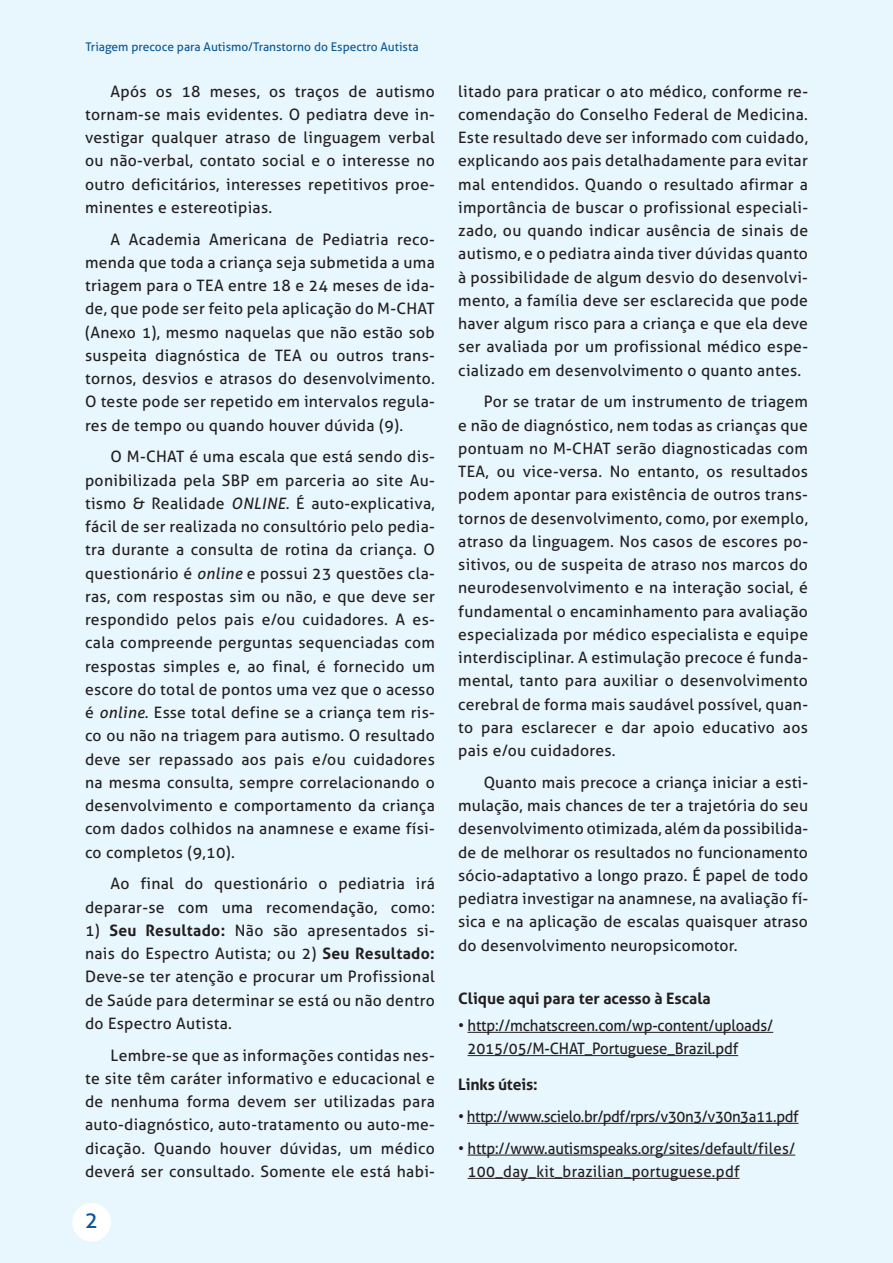
<style>
.page{position:relative;width:893px;height:1263px;background:#fff}
.page>*{position:absolute;margin:0;border:0;box-sizing:border-box;transform-origin:0 0}
.t1{font:22.5px "Aller";color:#0c5896}
.t2{font:15.75px/23.2px "Aller";letter-spacing:.02em;color:#231f20;text-align:justify}
.t3{font:15.75px/23.2px "Aller";letter-spacing:.02em;color:#231f20;scale:.95 1}
.t4{font:15.75px/23.2px "Aller";letter-spacing:-.01em;color:#231f20;scale:.95 1}
.t5{font:15.75px "Aller";letter-spacing:-.03em;color:#231f20;scale:.95 1}
.t6{font:700 15.75px "Aller";color:#231f20}
.t7{font:12px "Aller";color:#0c5896}
.s1{font-style:italic}
.s2{font-weight:700}
</style>
<div class="page">
<div style="left:0;top:0;width:892px;height:1263px;background:#e8f6fd"></div>
<div style="left:72px;top:1203px;width:39px;height:39px;background:#fff;border-radius:50%"></div>
<hr style="left:467px;top:1032px;width:306px;height:1px;background:#231f20">
<hr style="left:467px;top:1055px;width:271px;height:1px;background:#231f20">
<hr style="left:467px;top:1123px;width:331px;height:1px;background:#231f20">
<hr style="left:467px;top:1155px;width:328px;height:1px;background:#231f20">
<hr style="left:467px;top:1178px;width:272px;height:1px;background:#231f20">
<p class="t7" style="left:85px;top:39px;width:335px">Triagem precoce para Autismo/Transtorno do Espectro Autista</p>
<p class="t2" style="left:85px;top:80px;width:351px;text-indent:26px">Após os 18 meses, os traços de autismo tornam-se mais evidentes. O pediatra deve in&shy;vestigar qualquer atraso de linguagem verbal ou não-verbal, contato social e o interesse no outro deficitários, interesses repetitivos proe&shy;minentes e estereotipias.</p>
<p class="t2" style="left:85px;top:228px;width:351px;text-indent:26px">A Academia Americana de Pediatria reco&shy;menda que toda a criança seja submetida a uma triagem para o TEA entre 18 e 24 meses de ida&shy;de, que pode ser feito pela aplicação do M-CHAT (Anexo 1), mesmo naquelas que não estão sob suspeita diagnóstica de TEA ou outros trans&shy;tornos, desvios e atrasos do desenvolvimento.<br>O teste pode ser repetido em intervalos regula&shy;res de tempo ou quando houver dúvida (9).</p>
<p class="t2" style="left:85px;top:445px;width:351px;text-indent:26px">O M-CHAT é uma escala que está sendo dis&shy;ponibilizada pela SBP em parceria ao site Au&shy;tismo &amp; Realidade <span class="s1">ONLINE</span>. É auto-explicativa, fácil de ser realizada no consultório pelo pedia&shy;tra durante a consulta de rotina da criança. O questionário é <span class="s1">online</span> e possui 23 questões cla&shy;ras, com respostas sim ou não, e que deve ser respondido pelos pais e/ou cuidadores. A es&shy;cala compreende perguntas sequenciadas com respostas simples e, ao final, é fornecido um escore do total de pontos uma vez que o acesso é <span class="s1">online</span>. Esse total define se a criança tem ris&shy;co ou não na triagem para autismo. O resultado deve ser repassado aos pais e/ou cuidadores na mesma consulta, sempre correlacionando o desenvolvimento e comportamento da criança com dados colhidos na anamnese e exame físi&shy;co completos (9,10).</p>
<p class="t2" style="left:85px;top:872px;width:351px;text-align:right">Ao final do questionário o pediatria irá deparar-se com uma recomendação, como:</p>
<p class="t2" style="left:85px;top:919px;width:351px">1) <span class="s2">Seu Resultado:</span> Não são apresentados si&shy;nais do Espectro Autista; ou 2) <span class="s2">Seu Resultado:<br></span>Deve-se ter atenção e procurar um Profissional de Saúde para determinar se está ou não dentro do Espectro Autista.</p>
<p class="t2" style="left:85px;top:1044px;width:351px;text-indent:26px">Lembre-se que as informações contidas nes&shy;te site têm caráter informativo e educacional e de nenhuma forma devem ser utilizadas para auto-diagnóstico, auto-tratamento ou auto-me&shy;dicação. Quando houver dúvidas, um médico deverá ser consultado. Somente ele está habi-</p>
<h1 class="t1" style="left:85px;top:1207px;width:15px">2</h1>
<p class="t2" style="left:458px;top:80px;width:351px">litado para praticar o ato médico, conforme re&shy;comendação do Conselho Federal de Medicina.<br>Este resultado deve ser informado com cuidado, explicando aos pais detalhadamente para evitar mal entendidos. Quando o resultado afirmar a importância de buscar o profissional especiali&shy;zado, ou quando indicar ausência de sinais de autismo, e o pediatra ainda tiver dúvidas quanto à possibilidade de algum desvio do desenvolvi&shy;mento, a família deve ser esclarecida que pode haver algum risco para a criança e que ela deve ser avaliada por um profissional médico espe&shy;cializado em desenvolvimento o quanto antes.</p>
<p class="t2" style="left:458px;top:390px;width:351px;text-indent:26px">Por se tratar de um instrumento de triagem e não de diagnóstico, nem todas as crianças que pontuam no M-CHAT serão diagnosticadas com TEA, ou vice-versa. No entanto, os resultados podem apontar para existência de outros trans&shy;tornos de desenvolvimento, como, por exemplo, atraso da linguagem. Nos casos de escores po&shy;sitivos, ou de suspeita de atraso nos marcos do neurodesenvolvimento e na interação social, é fundamental o encaminhamento para avaliação especializada por médico especialista e equipe interdisciplinar. A estimulação precoce é funda&shy;mental, tanto para auxiliar o desenvolvimento cerebral de forma mais saudável possível, quan&shy;to para esclarecer e dar apoio educativo aos pais e/ou cuidadores.</p>
<p class="t2" style="left:458px;top:771px;width:351px;text-indent:26px">Quanto mais precoce a criança iniciar a esti&shy;mulação, mais chances de ter a trajetória do seu desenvolvimento otimizada, além da possibilida&shy;de de melhorar os resultados no funcionamento sócio-adaptativo a longo prazo. É papel de todo pediatra investigar na anamnese, na avaliação fí&shy;sica e na aplicação de escalas quaisquer atraso do desenvolvimento neuropsicomotor.</p>
<p class="t6" style="left:458px;top:989px;width:254px">Clique aqui para ter acesso à Escala</p>
<p class="t4" style="left:467px;top:1014px;width:323px;text-indent:-9px">• http://mchatscreen.com/wp-content/uploads/<br>2015/05/M-CHAT_Portuguese_Brazil.pdf</p>
<p class="t6" style="left:458px;top:1076px;width:81px">Links úteis:</p>
<p class="t5" style="left:458px;top:1107px;width:360px">• http://www.scielo.br/pdf/rprs/v30n3/v30n3a11.pdf</p>
<p class="t3" style="left:467px;top:1137px;width:346px;text-indent:-9px">• http://www.autismspeaks.org/sites/default/files/<br>100_day_kit_brazilian_portuguese.pdf</p>
</div>
